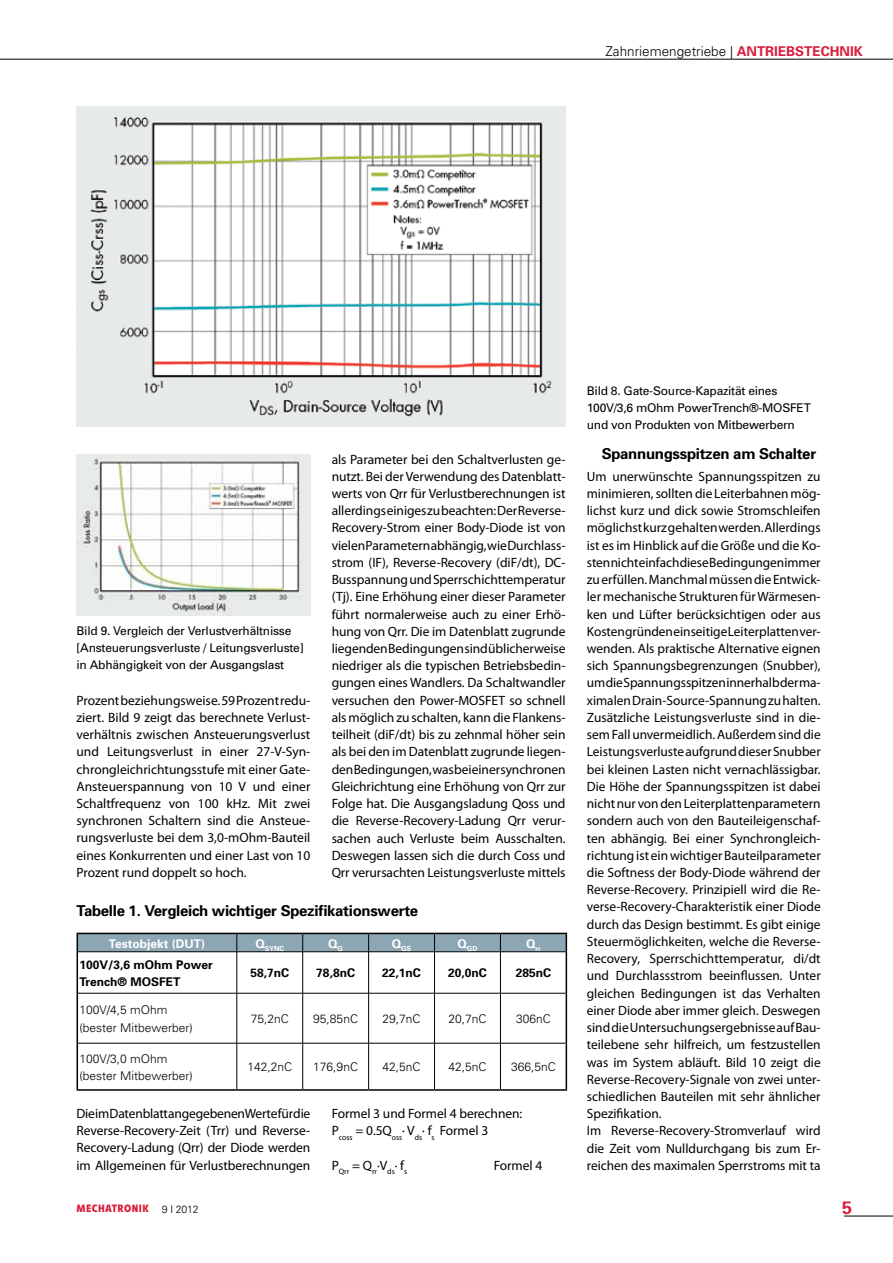
<style>
.page{position:relative;width:893px;height:1263px;background:#fff}
.page>*{position:absolute;margin:0;border:0;box-sizing:border-box;transform-origin:0 0}
.t1{font:700 18px "Univers";color:#da1f3d}
.t2{font:700 15px "Univers";letter-spacing:-.02em;color:#000}
.t3{font:13.5px/17.2px "Myriad Pro";color:#000;text-align:justify}
.t4{font:300 13.5px "Univers";color:#000}
.t5{font:12px/17.2px "Univers";letter-spacing:-.02em;color:#000}
.t6{font:300 12px/17.2px "Univers";color:#000}
.t7{font:700 12px/17.2px "Univers";color:#000}
.t8{font:700 12px "Univers";color:#fff}
.t9{font:700 10.5px "Evo BQ";letter-spacing:.045em;color:#da1f3d}
.t10{font:7.8px "Myriad Pro";letter-spacing:-.005em;color:#000}
.t11{font:700 6.9px "Univers";color:#fff}
.s1{font-size:17.85px}
.s2{font-weight:700;color:#da1f3d}
.s3{font-family:"Univers";font-weight:300;color:#000}
.s4{font-family:"Univers";font-weight:400;color:#000}
</style>
<div class="page">
<hr style="left:0;top:59px;width:893px;height:1px;background:#000">
<hr style="left:844px;top:1216px;width:49px;height:1px;background:#000">
<img style="left:77px;top:106px;width:489px;height:320px">
<hr style="left:237px;top:952px;width:1px;height:41px;background:#000">
<hr style="left:368px;top:952px;width:1px;height:41px;background:#000">
<hr style="left:500px;top:952px;width:1px;height:41px;background:#000">
<hr style="left:78px;top:993px;width:159px;height:1px;background:#000">
<hr style="left:237px;top:993px;width:66px;height:1px;background:#000">
<hr style="left:237px;top:993px;width:1px;height:50px;background:#000">
<hr style="left:303px;top:993px;width:66px;height:1px;background:#000">
<hr style="left:369px;top:993px;width:66px;height:1px;background:#000">
<hr style="left:368px;top:993px;width:1px;height:50px;background:#000">
<hr style="left:435px;top:993px;width:65px;height:1px;background:#000">
<hr style="left:500px;top:993px;width:66px;height:1px;background:#000">
<hr style="left:500px;top:993px;width:1px;height:50px;background:#000">
<hr style="left:78px;top:1043px;width:159px;height:1px;background:#000">
<hr style="left:237px;top:1043px;width:66px;height:1px;background:#000">
<hr style="left:237px;top:1043px;width:1px;height:46px;background:#000">
<hr style="left:303px;top:1043px;width:66px;height:1px;background:#000">
<hr style="left:369px;top:1043px;width:66px;height:1px;background:#000">
<hr style="left:368px;top:1043px;width:1px;height:46px;background:#000">
<hr style="left:435px;top:1043px;width:65px;height:1px;background:#000">
<hr style="left:500px;top:1043px;width:66px;height:1px;background:#000">
<hr style="left:500px;top:1043px;width:1px;height:46px;background:#000">
<hr style="left:302px;top:952px;width:1px;height:41px;background:#000">
<hr style="left:434px;top:952px;width:1px;height:41px;background:#000">
<hr style="left:302px;top:993px;width:1px;height:50px;background:#000">
<hr style="left:434px;top:993px;width:1px;height:50px;background:#000">
<hr style="left:302px;top:1043px;width:1px;height:46px;background:#000">
<hr style="left:434px;top:1043px;width:1px;height:46px;background:#000">
<svg style="left:77px;top:933px;width:490px;height:19px;background:#7d94a0"></svg>
<hr style="left:77px;top:952px;width:1px;height:41px;background:#000">
<hr style="left:566px;top:952px;width:1px;height:41px;background:#000">
<hr style="left:77px;top:993px;width:1px;height:50px;background:#000">
<hr style="left:566px;top:993px;width:1px;height:50px;background:#000">
<hr style="left:77px;top:1043px;width:1px;height:46px;background:#000">
<hr style="left:566px;top:1043px;width:1px;height:46px;background:#000">
<hr style="left:77px;top:1089px;width:160px;height:2px;background:#000">
<hr style="left:237px;top:1089px;width:66px;height:2px;background:#000">
<hr style="left:303px;top:1089px;width:66px;height:2px;background:#000">
<hr style="left:369px;top:1089px;width:66px;height:2px;background:#000">
<hr style="left:435px;top:1089px;width:65px;height:2px;background:#000">
<hr style="left:500px;top:1089px;width:67px;height:2px;background:#000">
<img style="left:77px;top:455px;width:233px;height:161px">
<p class="t4" style="left:605px;top:43px;width:259px">Zahnriemengetriebe <span class="s1">|</span> <span class="s2">Antriebstechnik</span></p>
<p class="t5" style="left:77px;top:621px;width:229px">Bild 9. Vergleich der Verlustverhältnisse [Ansteuerungsverluste / Leitungsverluste] in Abhängigkeit von der Ausgangslast</p>
<p class="t3" style="left:77px;top:691px;width:235px">Prozent beziehungsweise. 59 Prozent redu&shy;ziert. Bild 9 zeigt das berechnete Verlust&shy;verhältnis zwischen Ansteuerungsverlust und Leitungsverlust in einer 27-V-Syn&shy;chrongleichrichtungsstufe mit einer Gate-Ansteuerspannung von 10 V und einer Schaltfrequenz von 100 kHz. Mit zwei synchronen Schaltern sind die Ansteue&shy;rungsverluste bei dem 3,0-mOhm-Bauteil eines Konkurrenten und einer Last von 10<br>Prozent rund doppelt so hoch.</p>
<p class="t3" style="left:332px;top:450px;width:235px">als Parameter bei den Schaltverlusten ge&shy;nutzt. Bei der Verwendung des Datenblatt&shy;werts von Qrr für Verlustberechnungen ist allerdings einiges zu beachten: Der Reverse-Recovery-Strom einer Body-Diode ist von vielen Parametern abhängig, wie Durchlass&shy;strom (IF), Reverse-Recovery (diF/dt), DC-Busspannung und Sperrschichttemperatur (Tj). Eine Erhöhung einer dieser Parameter führt normalerweise auch zu einer Erhö&shy;hung von Qrr. Die im Datenblatt zugrunde liegenden Bedingungen sind üblicherweise niedriger als die typischen Betriebsbedin&shy;gungen eines Wandlers. Da Schaltwandler versuchen den Power-MOSFET so schnell als möglich zu schalten, kann die Flankens&shy;teilheit (diF/dt) bis zu zehnmal höher sein als bei den im Datenblatt zugrunde liegen&shy;den Bedingungen, was bei einer synchronen Gleichrichtung eine Erhöhung von Qrr zur Folge hat. Die Ausgangsladung Qoss und die Reverse-Recovery-Ladung Qrr verur&shy;sachen auch Verluste beim Ausschalten.<br>Deswegen lassen sich die durch Coss und Qrr verursachten Leistungsverluste mittels</p>
<p class="t2" style="left:77px;top:900px;width:343px">Tabelle 1. Vergleich wichtiger Spezifikationswerte</p>
<p class="t8" style="left:109px;top:935px;width:98px">Testobjekt (DUT)</p>
<p class="t11" style="left:255px;top:944px;width:30px"><sup>Q</sup>SYNC</p>
<p class="t8" style="left:328px;top:935px;width:16px">Q<sub>G</sub></p>
<p class="t11" style="left:392px;top:944px;width:21px"><sup>Q</sup>GS</p>
<p class="t11" style="left:458px;top:944px;width:21px"><sup>Q</sup>GD</p>
<p class="t11" style="left:526px;top:944px;width:16px"><sup>Q</sup>rr</p>
<p class="t7" style="left:79px;top:955px;width:135px">100V/3,6 mOhm Power<br>Trench® MOSFET</p>
<p class="t7" style="left:250px;top:964px;width:40px">58,7nC</p>
<p class="t7" style="left:316px;top:964px;width:40px">78,8nC</p>
<p class="t7" style="left:382px;top:964px;width:40px">22,1nC</p>
<p class="t7" style="left:448px;top:964px;width:40px">20,0nC</p>
<p class="t7" style="left:516px;top:964px;width:37px">285nC</p>
<p class="t6" style="left:79px;top:1001px;width:115px">100V/4,5 mOhm (bester Mitbewerber)</p>
<p class="t6" style="left:251px;top:1010px;width:40px">75,2nC</p>
<p class="t6" style="left:313px;top:1010px;width:46px">95,85nC</p>
<p class="t6" style="left:383px;top:1010px;width:40px">29,7nC</p>
<p class="t6" style="left:448px;top:1010px;width:40px">20,7nC</p>
<p class="t6" style="left:516px;top:1010px;width:36px">306nC</p>
<p class="t6" style="left:79px;top:1049px;width:115px">100V/3,0 mOhm (bester Mitbewerber)</p>
<p class="t6" style="left:247px;top:1058px;width:46px">142,2nC</p>
<p class="t6" style="left:313px;top:1058px;width:46px">176,9nC</p>
<p class="t6" style="left:383px;top:1058px;width:40px">42,5nC</p>
<p class="t6" style="left:448px;top:1058px;width:40px">42,5nC</p>
<p class="t6" style="left:511px;top:1058px;width:46px">366,5nC</p>
<p class="t3" style="left:77px;top:1105px;width:235px">Die im Datenblatt angegebenen Werte für die Reverse-Recovery-Zeit (Trr) und Reverse-Recovery-Ladung (Qrr) der Diode werden im Allgemeinen für Verlustberechnungen</p>
<p class="t3" style="left:332px;top:1105px;width:192px">Formel 3 und Formel 4 berechnen:<br>P<sub>coss</sub> = 0.5Q<sub>oss</sub>· V<sub>ds</sub>· f<sub>s</sub> Formel 3</p>
<p class="t10" style="left:332px;top:1167px;width:77px"><sup>P</sup>Qrr <sup>=</sup> <sup>Q</sup>rr<sup>·V</sup>ds<sup>·</sup> <sup>f</sup>s</p>
<p class="t3" style="left:494px;top:1156px;width:50px">Formel 4</p>
<p class="t5" style="left:587px;top:381px;width:226px">Bild 8. Gate-Source-Kapazität eines<br>100V/3,6 mOhm PowerTrench®-MOSFET und von Produkten von Mitbewerbern</p>
<p class="t2" style="left:602px;top:444px;width:216px">Spannungsspitzen am Schalter</p>
<p class="t3" style="left:587px;top:467px;width:235px;text-align:left">Um unerwünschte Spannungsspitzen zu minimieren, sollten die Leiterbahnen mög&shy;lichst kurz und dick sowie Stromschleifen möglichst kurz gehalten werden. Allerdings ist es im Hinblick auf die Größe und die Ko&shy;sten nicht einfach diese Bedingungen immer zu erfüllen. Manchmal müssen die Entwick&shy;ler mechanische Strukturen für Wärmesen&shy;ken und Lüfter berücksichtigen oder aus Kostengründen einseitige Leiterplatten ver&shy;wenden. Als praktische Alternative eignen sich Spannungsbegrenzungen (Snubber), um die Spannungsspitzen innerhalb der ma&shy;ximalen Drain-Source-Spannung zu halten.<br>Zusätzliche Leistungsverluste sind in die&shy;sem Fall unvermeidlich. Außerdem sind die Leistungsverluste aufgrund dieser Snubber bei kleinen Lasten nicht vernachlässigbar.<br>Die Höhe der Spannungsspitzen ist dabei nicht nur von den Leiterplattenparametern sondern auch von den Bauteileigenschaf&shy;ten abhängig. Bei einer Synchrongleich&shy;richtung ist ein wichtiger Bauteilparameter die Softness der Body-Diode während der Reverse-Recovery. Prinzipiell wird die Re&shy;verse-Recovery-Charakteristik einer Diode durch das Design bestimmt. Es gibt einige Steuermöglichkeiten, welche die Reverse-Recovery, Sperrschichttemperatur, di/dt und Durchlassstrom beeinflussen. Unter gleichen Bedingungen ist das Verhalten einer Diode aber immer gleich. Deswegen sind die Untersuchungsergebnisse auf Bau&shy;teilebene sehr hilfreich, um festzustellen was im System abläuft. Bild 10 zeigt die Reverse-Recovery-Signale von zwei unter&shy;schiedlichen Bauteilen mit sehr ähnlicher Spezifikation.<br>Im Reverse-Recovery-Stromverlauf wird die Zeit vom Nulldurchgang bis zum Er&shy;reichen des maximalen Sperrstroms mit ta</p>
<p class="t9" style="left:77px;top:1202px;width:124px">MECHATRONIK <span class="s3">9</span> <span class="s4">|</span> <span class="s3">2012</span></p>
<h1 class="t1" style="left:842px;top:1196px;width:12px">5</h1>
</div>
